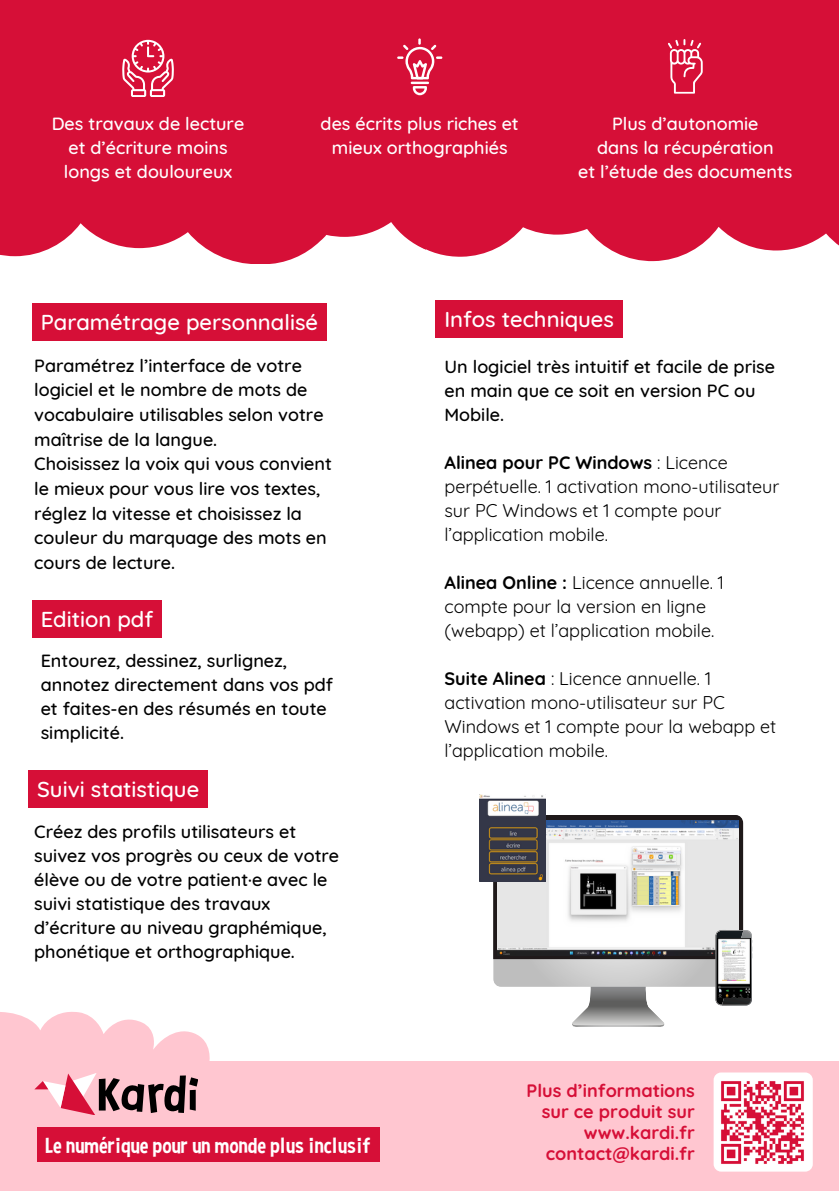
<style>
.page{position:relative;width:839px;height:1191px;background:#fff}
.page>*{position:absolute;margin:0;border:0;box-sizing:border-box;transform-origin:0 0}
.t1{font:500 22px "Quicksand";color:#fff}
.t2{font:22px "Curse Casual";color:#fff}
.t3{font:500 18px/24px "Quicksand";color:#000}
.t4{font:18px/24px "Quicksand";color:#000}
.t5{font:500 18px/24px "Quicksand";color:#fff;text-align:center}
.t6{font:700 18px/21px "Quicksand";color:#d60f37;text-align:right}
.s1{font-weight:700}
</style>
<div class="page">
<div style="left:0;top:1061px;width:838px;height:130px;background:#ffc6d0"></div>
<div style="left:713px;top:1073px;width:99px;height:99px;background:#fff;border-radius:8px"></div>
<div style="left:0;top:0;width:838px;height:207px;background:#d60f37"></div>
<div style="left:0;top:101px;width:426px;height:163px;background:#d60f37"></div>
<svg style="left:413px;top:207px;width:425px;height:57px;fill:#d60f37"></svg>
<svg style="left:122px;top:40px;width:52px;height:57px"></svg>
<div style="left:28px;top:770px;width:180px;height:38px;background:#d60f37"></div>
<div style="left:435px;top:300px;width:187px;height:37px;background:#d60f37"></div>
<div style="left:32px;top:304px;width:295px;height:37px;background:#d60f37"></div>
<div style="left:37px;top:1128px;width:342px;height:34px;background:#d60f37"></div>
<svg style="left:668px;top:39px;width:34px;height:55px"></svg>
<svg style="left:0;top:1012px;width:210px;height:103px"></svg>
<svg style="left:189px;top:1077px;width:9px;height:10px"></svg>
<div style="left:32px;top:600px;width:130px;height:38px;background:#d60f37"></div>
<svg style="left:397px;top:38px;width:45px;height:57px"></svg>
<img style="left:479px;top:795px;width:66px;height:87px">
<svg style="left:493px;top:815px;width:260px;height:212px"></svg>
<img style="left:717px;top:939px;width:33px;height:59px">
<img style="left:721px;top:1081px;width:83px;height:83px">
<p class="t5" style="left:52px;top:111px;width:194px">Des travaux de lecture et d’écriture moins longs et douloureux</p>
<h1 class="t5" style="left:320px;top:111px;width:200px">des écrits plus riches et mieux orthographiés</h1>
<p class="t5" style="left:578px;top:111px;width:216px">Plus d’autonomie<br>dans la récupération<br>et l’étude des documents</p>
<h3 class="t1" style="left:41px;top:308px;width:279px">Paramétrage personnalisé</h3>
<p class="t1" style="left:444px;top:305px;width:171px">Infos techniques</p>
<h3 class="t3" style="left:444px;top:354px;width:332px">Un logiciel très intuitif et facile de prise en main que ce soit en version PC ou<br>Mobile.</h3>
<h1 class="t4" style="left:444px;top:450px;width:336px"><span class="s1">Alinea pour PC Windows</span> : Licence perpétuelle. 1 activation mono-utilisateur sur PC Windows et 1 compte pour l’application mobile.</h1>
<h3 class="t4" style="left:444px;top:570px;width:281px"><span class="s1">Alinea Online :</span> Licence annuelle. 1 compte pour la version en ligne (webapp) et l’application mobile.</h3>
<h1 class="t4" style="left:444px;top:666px;width:333px"><span class="s1">Suite Alinea</span> : Licence annuelle. 1 activation mono-utilisateur sur PC<br>Windows et 1 compte pour la webapp et l’application mobile.</h1>
<p class="t3" style="left:34px;top:353px;width:299px;line-height:24.6px">Paramétrez l’interface de votre logiciel et le nombre de mots de vocabulaire utilisables selon votre maîtrise de la langue.<br>Choisissez la voix qui vous convient le mieux pour vous lire vos textes, réglez la vitesse et choisissez la couleur du marquage des mots en cours de lecture.</p>
<p class="t1" style="left:41px;top:605px;width:114px">Edition pdf</p>
<p class="t3" style="left:41px;top:649px;width:294px">Entourez, dessinez, surlignez, annotez directement dans vos pdf et faites-en des résumés en toute simplicité.</p>
<h3 class="t1" style="left:37px;top:775px;width:163px">Suivi statistique</h3>
<h3 class="t3" style="left:34px;top:820px;width:306px">Créez des profils utilisateurs et suivez vos progrès ou ceux de votre élève ou de votre patient·e avec le suivi statistique des travaux d’écriture au niveau graphémique, phonétique et orthographique.</h3>
<h1 class="t2" style="left:45px;top:1133px;width:327px">Le numérique pour un monde plus inclusif</h1>
<h3 class="t6" style="left:526px;top:1080px;width:170px">Plus d’informations sur ce produit sur www.kardi.fr contact@kardi.fr</h3>
</div>
